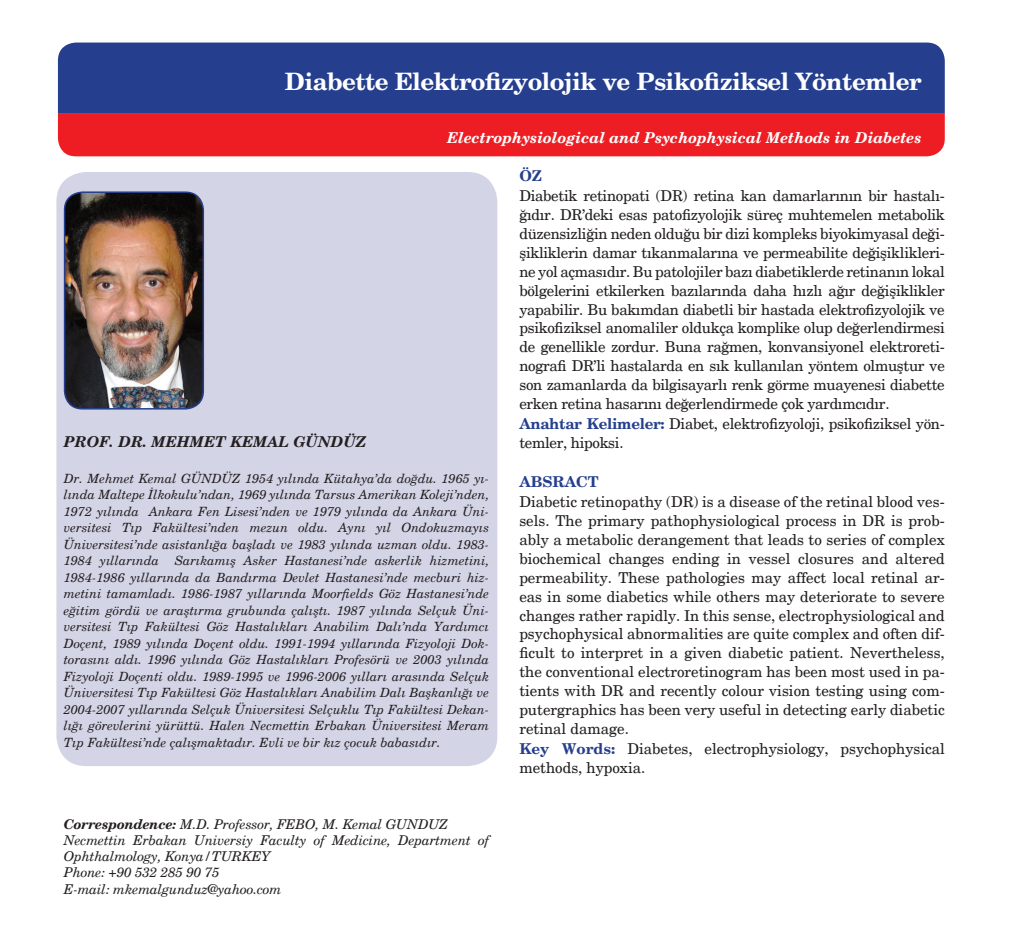
<style>
.page{position:relative;width:1021px;height:936px;background:#fff}
.page>*{position:absolute;margin:0;border:0;box-sizing:border-box;transform-origin:0 0}
.t1{font:700 24px "New Century Schlbk";letter-spacing:-.02em;color:#fff}
.t2{font:15px/18.9px "New Century Schlbk";color:#231f20;text-align:justify}
.t3{font:15px/18.9px "New Century Schlbk";letter-spacing:-.02em;color:#231f20}
.t4{font:italic 700 15px "New Century Schlbk";color:#fff}
.t5{font:italic 700 15px "New Century Schlbk";color:#231f20}
.t6{font:700 15px "New Century Schlbk";color:#253f8e}
.t7{font:italic 13.5px/16.2px "New Century Schlbk";letter-spacing:-.01em;color:#231f20}
.t8{font:italic 12.75px/16.5px "New Century Schlbk";color:#231f20;text-align:justify}
.s1{font-weight:700}
.s2{font-weight:700;color:#253f8e}
</style>
<div class="page">
<div style="left:58px;top:43px;width:886px;height:71px;background:#253f8e"></div>
<div style="left:58px;top:114px;width:886px;height:42px;background:#ee1d23"></div>
<div style="left:56px;top:172px;width:441px;height:594px;background:#d4d4e7;border-radius:30px"></div>
<img style="left:65px;top:193px;width:138px;height:216px">
<div style="left:64px;top:191px;width:140px;height:218px;border:2px solid #253f8e;border-radius:18px"></div>
<p class="t1" style="left:285px;top:66px;width:638px">Diabette Elektrofizyolojik ve Psikofiziksel Yöntemler</p>
<p class="t4" style="left:447px;top:128px;width:476px">Electrophysiological and Psychophysical Methods in Diabetes</p>
<p class="t5" style="left:64px;top:432px;width:304px">PROF. DR. MEHMET KEMAL GÜNDÜZ</p>
<p class="t8" style="left:64px;top:470px;width:427px">Dr. Mehmet Kemal GÜNDÜZ 1954 yılında Kütahya’da doğdu. 1965 yı&shy;lında Maltepe İlkokulu’ndan, 1969 yılında Tarsus Amerikan Koleji’nden, 1972 yılında Ankara Fen Lisesi’nden ve 1979 yılında da Ankara Üni&shy;versitesi Tıp Fakültesi’nden mezun oldu. Aynı yıl Ondokuzmayıs Üniversitesi’nde asistanlığa başladı ve 1983 yılında uzman oldu. 1983- 1984 yıllarında Sarıkamış Asker Hastanesi’nde askerlik hizmetini, 1984-1986 yıllarında da Bandırma Devlet Hastanesi’nde mecburi hiz&shy;metini tamamladı. 1986-1987 yıllarında Moorfields Göz Hastanesi’nde eğitim gördü ve araştırma grubunda çalıştı. 1987 yılında Selçuk Üni&shy;versitesi Tıp Fakültesi Göz Hastalıkları Anabilim Dalı’nda Yardımcı Doçent, 1989 yılında Doçent oldu. 1991-1994 yıllarında Fizyoloji Dok&shy;torasını aldı. 1996 yılında Göz Hastalıkları Profesörü ve 2003 yılında Fizyoloji Doçenti oldu. 1989-1995 ve 1996-2006 yılları arasında Selçuk Üniversitesi Tıp Fakültesi Göz Hastalıkları Anabilim Dalı Başkanlığı ve 2004-2007 yıllarında Selçuk Üniversitesi Selçuklu Tıp Fakültesi Dekan&shy;lığı görevlerini yürüttü. Halen Necmettin Erbakan Üniversitesi Meram Tıp Fakültesi’nde çalışmaktadır. Evli ve bir kız çocuk babasıdır.</p>
<p class="t7" style="left:64px;top:816px;width:386px"><span class="s1">Correspondence:</span> M.D. Professor, FEBO, M. Kemal GUNDUZ</p>
<p class="t7" style="left:64px;top:832px;width:427px">Necmettin Erbakan Universiy Faculty of Medicine, Department of<br>Ophthalmology, Konya/TURKEY</p>
<p class="t7" style="left:64px;top:864px;width:157px">Phone: +90 532 285 90 75</p>
<p class="t7" style="left:64px;top:880px;width:219px">E-mail: mkemalgunduz@yahoo.com</p>
<p class="t6" style="left:519px;top:166px;width:24px">ÖZ</p>
<p class="t2" style="left:519px;top:186px;width:427px">Diabetik retinopati (DR) retina kan damarlarının bir hastalı&shy;ğıdır. DR’deki esas patofizyolojik süreç muhtemelen metabolik düzensizliğin neden olduğu bir dizi kompleks biyokimyasal deği&shy;şikliklerin damar tıkanmalarına ve permeabilite değişiklikleri&shy;ne yol açmasıdır. Bu patolojiler bazı diabetiklerde retinanın lokal bölgelerini etkilerken bazılarında daha hızlı ağır değişiklikler yapabilir. Bu bakımdan diabetli bir hastada elektrofizyolojik ve psikofiziksel anomaliler oldukça komplike olup değerlendirmesi de genellikle zordur. Buna rağmen, konvansiyonel elektroreti&shy;nografi DR’li hastalarda en sık kullanılan yöntem olmuştur ve son zamanlarda da bilgisayarlı renk görme muayenesi diabette erken retina hasarını değerlendirmede çok yardımcıdır.</p>
<p class="t3" style="left:519px;top:414px;width:427px"><span class="s2">Anahtar Kelimeler:</span> Diabet, elektrofizyoloji, psikofiziksel yön&shy;temler, hipoksi.</p>
<p class="t6" style="left:519px;top:472px;width:81px">ABSRACT</p>
<p class="t2" style="left:519px;top:492px;width:427px">Diabetic retinopathy (DR) is a disease of the retinal blood ves&shy;sels. The primary pathophysiological process in DR is prob&shy;ably a metabolic derangement that leads to series of complex biochemical changes ending in vessel closures and altered permeability. These pathologies may affect local retinal ar&shy;eas in some diabetics while others may deteriorate to severe changes rather rapidly. In this sense, electrophysiological and psychophysical abnormalities are quite complex and often dif&shy;ficult to interpret in a given diabetic patient. Nevertheless, the conventional electroretinogram has been most used in pa&shy;tients with DR and recently colour vision testing using com&shy;putergraphics has been very useful in detecting early diabetic retinal damage.</p>
<p class="t2" style="left:519px;top:739px;width:427px"><span class="s2">Key Words:</span> Diabetes, electrophysiology, psychophysical methods, hypoxia.</p>
</div>
